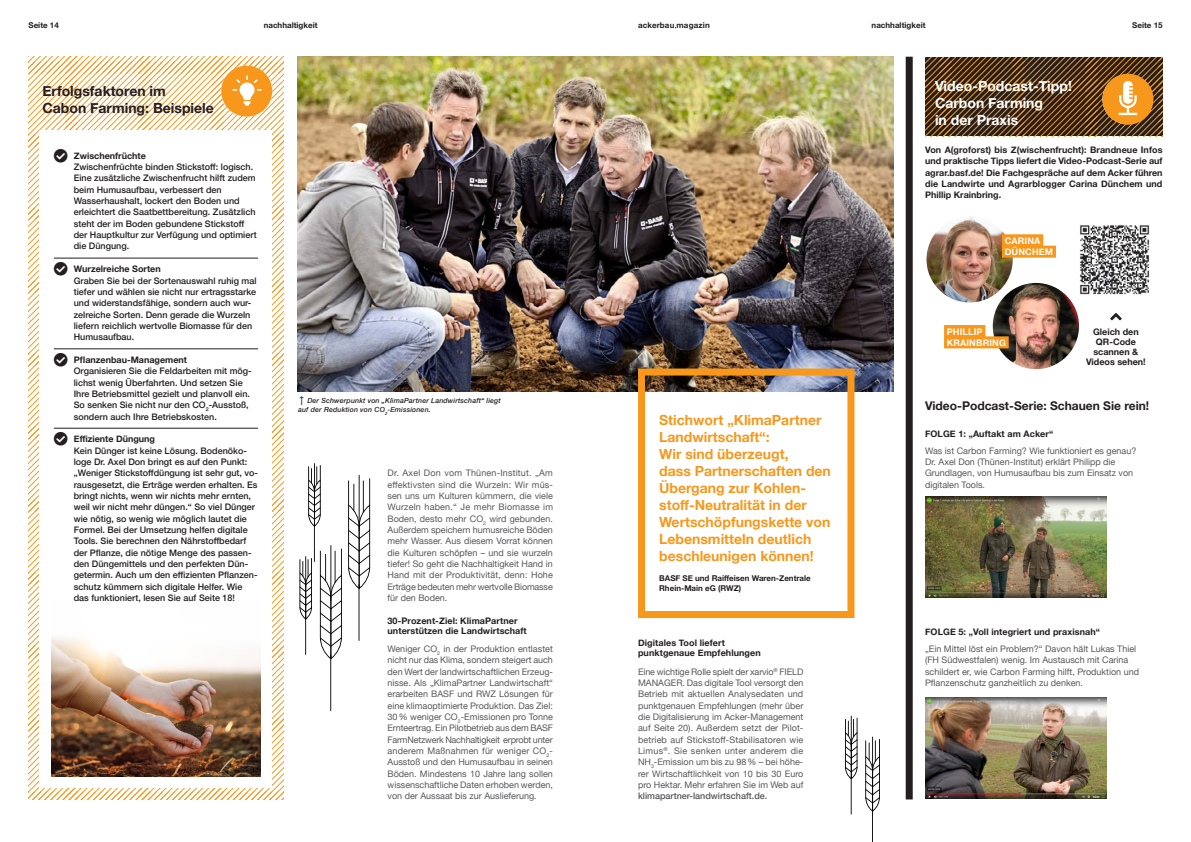
<style>
.page{position:relative;width:1191px;height:842px;background:#fff}
.page>*{position:absolute;margin:0;border:0;box-sizing:border-box;transform-origin:0 0}
.t1{font:700 14px/17px "Helvetica Neue";color:#f7981d}
.t2{font:700 14px/17px "Helvetica Neue";color:#fff}
.t3{font:700 14px/17px "Helvetica Neue";color:#231f20}
.t4{font:700 12px "Helvetica Neue";color:#231f20}
.t5{font:9px/11.3px "Helvetica Neue";color:#57585a;text-align:justify}
.t6{font:500 9px/11.3px "Helvetica Neue";color:#231f20}
.t7{font:700 9px/10px "Helvetica Neue";letter-spacing:.01em;color:#231f20}
.t8{font:500 9px "Helvetica Neue";color:#57585a}
.t9{font:700 9px/11.3px "Helvetica Neue";letter-spacing:.02em;color:#fff}
.t10{font:700 8px/10px "Helvetica Neue";color:#231f20}
.t11{font:700 8px "Helvetica Neue";letter-spacing:.025em;color:#231f20}
.t12{font:italic 500 7px/9px "Helvetica Neue";letter-spacing:.02em;color:#231f20}
.s1{font-weight:700}
</style>
<div class="page">
<hr style="left:872px;top:737px;width:1px;height:37px;background:#000002">
<svg style="left:865px;top:739px;width:15px;height:103px"></svg>
<hr style="left:850px;top:776px;width:1px;height:38px;background:#000002">
<hr style="left:850px;top:716px;width:1px;height:31px;background:#000002">
<svg style="left:845px;top:718px;width:12px;height:61px"></svg>
<div style="left:905px;top:57px;width:7px;height:742px;background:#231f20"></div>
<svg style="left:925px;top:57px;width:237px;height:79px;background:#5a3e1e"></svg>
<img style="left:925px;top:697px;width:181px;height:102px">
<img style="left:925px;top:497px;width:181px;height:101px">
<img style="left:298px;top:57px;width:595px;height:334px">
<svg style="left:28px;top:57px;width:255px;height:742px"></svg>
<img style="left:926px;top:216px;width:86px;height:86px;border-radius:43px">
<img style="left:992px;top:283px;width:87px;height:86px;border-radius:43px">
<hr style="left:305px;top:616px;width:1px;height:39px;background:#000002">
<hr style="left:305px;top:556px;width:1px;height:31px;background:#000002">
<svg style="left:299px;top:558px;width:13px;height:61px"></svg>
<hr style="left:330px;top:654px;width:1px;height:57px;background:#000002">
<hr style="left:330px;top:545px;width:1px;height:56px;background:#000002">
<svg style="left:320px;top:549px;width:22px;height:110px"></svg>
<hr style="left:358px;top:584px;width:1px;height:57px;background:#000002">
<hr style="left:359px;top:475px;width:1px;height:56px;background:#000002">
<svg style="left:348px;top:478px;width:22px;height:111px"></svg>
<hr style="left:314px;top:524px;width:1px;height:38px;background:#000002">
<hr style="left:314px;top:463px;width:1px;height:31px;background:#000002">
<svg style="left:308px;top:465px;width:13px;height:62px"></svg>
<div style="left:1002px;top:234px;width:41px;height:12px;background:#f7981d"></div>
<div style="left:1002px;top:246px;width:54px;height:12px;background:#f7981d"></div>
<div style="left:944px;top:325px;width:41px;height:12px;background:#f7981d"></div>
<div style="left:944px;top:336px;width:64px;height:12px;background:#f7981d"></div>
<svg style="left:1110px;top:313px;width:11px;height:7px"></svg>
<div style="left:638px;top:369px;width:216px;height:249px;border:7px solid #f7981d"></div>
<div style="left:40px;top:130px;width:232px;height:658px;background:#fff"></div>
<hr style="left:54px;top:258px;width:204px;height:1px;background:#231f20">
<hr style="left:54px;top:349px;width:204px;height:1px;background:#231f20">
<hr style="left:54px;top:428px;width:204px;height:1px;background:#231f20">
<img style="left:51px;top:636px;width:210px;height:141px">
<svg style="left:1102px;top:74px;width:51px;height:51px;background:#d59038"></svg>
<svg style="left:221px;top:66px;width:51px;height:51px"></svg>
<img style="left:1080px;top:225px;width:70px;height:70px">
<p class="t10" style="left:28px;top:21px;width:32px">Seite 14</p>
<p class="t11" style="left:638px;top:19px;width:73px">ackerbau magazin</p>
<p class="t10" style="left:1132px;top:21px;width:32px">Seite 15</p>
<p class="t10" style="left:264px;top:21px;width:55px">nachhaltigkeit</p>
<p class="t10" style="left:871px;top:21px;width:55px">nachhaltigkeit</p>
<h1 class="t3" style="left:43px;top:83px;width:173px">Erfolgsfaktoren im<br>Cabon Farming: Beispiele</h1>
<p class="t6" style="left:74px;top:149px;width:184px;text-indent:-20px">★ <span class="s1">Zwischenfrüchte<br></span>Zwischenfrüchte binden Stickstoff: logisch.<br>Eine zusätzliche Zwischenfrucht hilft zudem beim Humusaufbau, verbessert den Wasserhaushalt, lockert den Boden und erleichtert die Saatbettbereitung. Zusätzlich steht der im Boden gebundene Stickstoff der Hauptkultur zur Verfügung und optimiert die Düngung.</p>
<p class="t6" style="left:74px;top:263px;width:184px;text-indent:-20px">★ <span class="s1">Wurzelreiche Sorten<br></span>Graben Sie bei der Sortenauswahl ruhig mal tiefer und wählen sie nicht nur ertragsstarke und widerstandsfähige, sondern auch wur&shy;zelreiche Sorten. Denn gerade die Wurzeln liefern reichlich wertvolle Biomasse für den Humusaufbau.</p>
<p class="t6" style="left:74px;top:353px;width:179px;text-indent:-20px">★ <span class="s1">Pflanzenbau-Management<br></span>Organisieren Sie die Feldarbeiten mit mög&shy;lichst wenig Überfahrten. Und setzen Sie Ihre Betriebsmittel gezielt und planvoll ein.<br>So senken Sie nicht nur den CO<sub>2</sub>-Ausstoß, sondern auch Ihre Betriebskosten.</p>
<p class="t6" style="left:74px;top:433px;width:186px;text-indent:-20px">★ <span class="s1">Effiziente Düngung<br></span>Kein Dünger ist keine Lösung. Bodenöko&shy;loge Dr. Axel Don bringt es auf den Punkt: „Weniger Stickstoffdüngung ist sehr gut, vo&shy;rausgesetzt, die Erträge werden erhalten. Es bringt nichts, wenn wir nichts mehr ernten, weil wir nicht mehr düngen.“ So viel Dünger wie nötig, so wenig wie möglich lautet die Formel. Bei der Umsetzung helfen digitale Tools. Sie berechnen den Nährstoffbedarf der Pflanze, die nötige Menge des passen&shy;den Düngemittels und den perfekten Dün&shy;getermin. Auch um den effizienten Pflanzen&shy;schutz kümmern sich digitale Helfer. Wie das funktioniert, lesen Sie auf Seite 18!</p>
<p class="t12" style="left:298px;top:396px;width:204px;text-indent:9px">Der Schwerpunkt von „KlimaPartner Landwirtschaft“ liegt auf der Reduktion von CO<sub>2</sub>-Emissionen.</p>
<h1 class="t1" style="left:659px;top:412px;width:173px">Stichwort „KlimaPartner<br>Landwirtschaft“:<br>Wir sind überzeugt,<br>dass Partnerschaften den<br>Übergang zur Kohlen&shy;stoff-Neutralität in der<br>Wertschöpfungskette von<br>Lebensmitteln deutlich beschleunigen können!</h1>
<p class="t10" style="left:659px;top:574px;width:153px">BASF SE und Raiffeisen Waren-Zentrale<br>Rhein-Main eG (RWZ)</p>
<p class="t5" style="left:387px;top:468px;width:167px">Dr. Axel Don vom Thünen-Institut. „Am effektivsten sind die Wurzeln: Wir müs&shy;sen uns um Kulturen kümmern, die viele Wurzeln haben.“ Je mehr Biomasse im Boden, desto mehr CO<sub>2</sub> wird gebunden.<br>Außerdem speichern humusreiche Böden mehr Wasser. Aus diesem Vorrat können die Kulturen schöpfen – und sie wurzeln tiefer! So geht die Nachhaltigkeit Hand in Hand mit der Produktivität, denn: Hohe Erträge bedeuten mehr wertvolle Biomasse für den Boden.</p>
<p class="t7" style="left:387px;top:616px;width:141px">30-Prozent-Ziel: KlimaPartner unterstützen die Landwirtschaft</p>
<p class="t5" style="left:387px;top:644px;width:167px">Weniger CO<sub>2</sub> in der Produktion entlastet nicht nur das Klima, sondern steigert auch den Wert der landwirtschaftlichen Erzeug&shy;nisse. Als „KlimaPartner Landwirtschaft“ erarbeiten BASF und RWZ Lösungen für eine klimaoptimierte Produktion. Das Ziel:<br>30% weniger CO<sub>2</sub>-Emissionen pro Tonne Ernteertrag. Ein Pilotbetrieb aus dem BASF FarmNetzwerk Nachhaltigkeit erprobt unter anderem Maßnahmen für weniger CO<sub>2</sub>- Ausstoß und den Humusaufbau in seinen Böden. Mindestens 10 Jahre lang sollen wissenschaftliche Daten erhoben werden, von der Aussaat bis zur Auslieferung.</p>
<p class="t7" style="left:638px;top:638px;width:124px">Digitales Tool liefert punktgenaue Empfehlungen</p>
<p class="t5" style="left:638px;top:666px;width:167px">Eine wichtige Rolle spielt der xarvio<sup>®</sup> FIELD MANAGER. Das digitale Tool versorgt den Betrieb mit aktuellen Analysedaten und punktgenauen Empfehlungen (mehr über die Digitalisierung im Acker-Management auf Seite 20). Außerdem setzt der Pilot&shy;betrieb auf Stickstoff-Stabilisatoren wie Limus<sup>®</sup>. Sie senken unter anderem die NH<sub>3</sub>-Emission um bis zu 98% – bei höhe&shy;rer Wirtschaftlichkeit von 10 bis 30 Euro pro Hektar. Mehr erfahren Sie im Web auf</p>
<p class="t8" style="left:638px;top:789px;width:131px">klimapartner-landwirtschaft.de.</p>
<h1 class="t2" style="left:935px;top:78px;width:138px">Video-Podcast-Tipp!<br>Carbon Farming<br>in der Praxis</h1>
<p class="t7" style="left:925px;top:144px;width:239px;line-height:11.3px;text-align:justify">Von A(groforst) bis Z(wischenfrucht): Brandneue Infos und praktische Tipps liefert die Video-Podcast-Serie auf agrar.basf.de! Die Fachgespräche auf dem Acker führen die Landwirte und Agrarblogger Carina Dünchem und Phillip Krainbring.</p>
<p class="t9" style="left:1004px;top:235px;width:50px">CARINA<br>DÜNCHEM</p>
<p class="t9" style="left:946px;top:326px;width:61px">PHILLIP<br>KRAINBRING</p>
<p class="t7" style="left:1086px;top:327px;width:61px;text-align:center">Gleich den<br>QR-Code scannen &amp;<br>Videos sehen!</p>
<h2 class="t4" style="left:925px;top:396px;width:226px">Video-Podcast-Serie: Schauen Sie rein!</h2>
<p class="t7" style="left:925px;top:429px;width:130px">FOLGE 1: „Auftakt am Acker“</p>
<p class="t5" style="left:925px;top:445px;width:213px;text-align:left">Was ist Carbon Farming? Wie funktioniert es genau?<br>Dr. Axel Don (Thünen-Institut) erklärt Philipp die Grundlagen, von Humusaufbau bis zum Einsatz von digitalen Tools.</p>
<p class="t7" style="left:925px;top:627px;width:176px">FOLGE 5: „Voll integriert und praxisnah“</p>
<p class="t5" style="left:925px;top:644px;width:215px;text-align:left">„Ein Mittel löst ein Problem?“ Davon hält Lukas Thiel (FH Südwestfalen) wenig. Im Austausch mit Carina schildert er, wie Carbon Farming hilft, Produktion und Pflanzenschutz ganzheitlich zu denken.</p>
</div>
